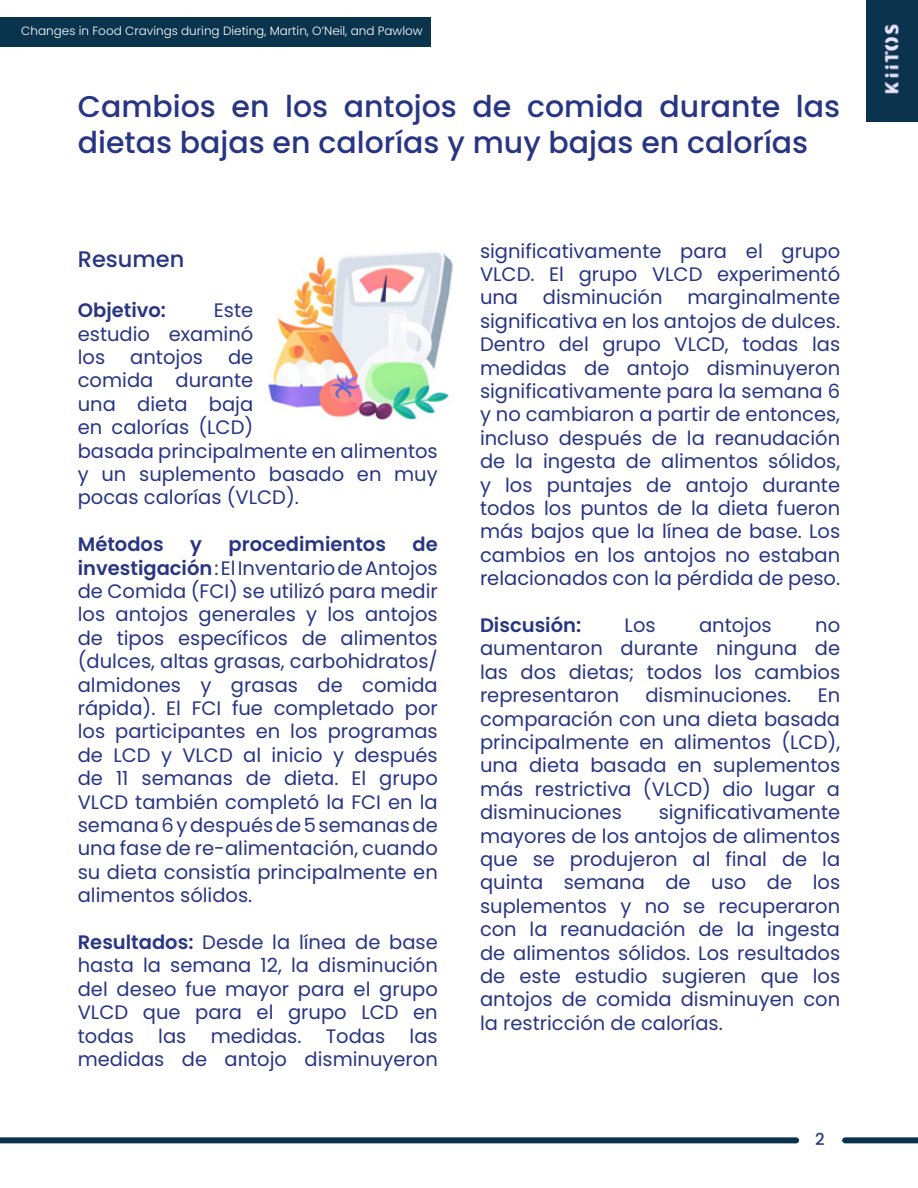
<style>
.page{position:relative;width:918px;height:1188px;background:#fff}
.page>*{position:absolute;margin:0;border:0;box-sizing:border-box;transform-origin:0 0}
.t1{font:500 30px/36px "Poppins";color:#283583}
.t2{font:500 22.5px "Poppins";color:#283583}
.t3{font:19.5px/23.4px "Poppins";color:#283583;text-align:justify}
.t4{font:600 19.5px "Poppins";color:#283583}
.t5{font:500 16.5px "Poppins";color:#283583}
.t6{font:300 12px "Poppins";color:#fff}
.s1{font-weight:600}
</style>
<div class="page">
<div style="left:0;top:17px;width:431px;height:30px;background:#0a334d"></div>
<div style="left:867px;top:0;width:51px;height:121px;background:#0c334d"></div>
<img style="left:884px;top:24px;width:15px;height:70px">
<div style="left:0;top:1137px;width:796px;height:6px;background:#09324d"></div>
<div style="left:845px;top:1137px;width:73px;height:6px;background:#09324d"></div>
<img style="left:268px;top:252px;width:185px;height:167px">
<p class="t6" style="left:21px;top:24px;width:403px">Changes in Food Cravings during Dieting, Martin, O’Neil, and Pawlow</p>
<h1 class="t1" style="left:78px;top:88px;width:764px">Cambios en los antojos de comida durante las dietas bajas en calorías y muy bajas en calorías</h1>
<p class="t2" style="left:78px;top:246px;width:108px">Resumen</p>
<p class="t4" style="left:78px;top:299px;width:90px">Objetivo:</p>
<p class="t3" style="left:78px;top:299px;width:177px;text-indent:136px">Este estudio examinó los</p>
<p class="t3" style="left:130px;top:346px;width:74px">antojos</p>
<p class="t3" style="left:78px;top:346px;width:362px;text-align:left;text-indent:150px">de<br>comida durante<br>una dieta baja<br>en calorías (LCD)<br>basada principalmente en alimentos y un suplemento basado en muy pocas calorías (VLCD).</p>
<p class="t4" style="left:78px;top:533px;width:87px">Métodos</p>
<p class="t4" style="left:190px;top:533px;width:13px">y</p>
<p class="t4" style="left:229px;top:533px;width:159px">procedimientos</p>
<p class="t3" style="left:78px;top:533px;width:362px;text-indent:335px"><span class="s1">de investigación</span> : El Inventario de Antojos de Comida (FCI) se utilizó para medir los antojos generales y los antojos de tipos específicos de alimentos (dulces, altas grasas, carbohidratos/ almidones y grasas de comida rápida). El FCI fue completado por los participantes en los programas de LCD y VLCD al inicio y después de 11 semanas de dieta. El grupo VLCD también completó la FCI en la semana 6 y después de 5 semanas de una fase de re-alimentación, cuando su dieta consistía principalmente en alimentos sólidos.</p>
<p class="t3" style="left:78px;top:931px;width:362px"><span class="s1">Resultados:</span> Desde la línea de base hasta la semana 12, la disminución del deseo fue mayor para el grupo VLCD que para el grupo LCD en todas las medidas. Todas las medidas de antojo disminuyeron</p>
<p class="t3" style="left:480px;top:239px;width:362px">significativamente para el grupo VLCD. El grupo VLCD experimentó una</p>
<p class="t3" style="left:543px;top:286px;width:121px">disminución</p>
<p class="t3" style="left:480px;top:286px;width:362px;text-indent:207px">marginalmente significativa en los antojos de dulces.<br>Dentro del grupo VLCD, todas las medidas de antojo disminuyeron significativamente para la semana 6 y no cambiaron a partir de entonces, incluso después de la reanudación de la ingesta de alimentos sólidos, y los puntajes de antojo durante todos los puntos de la dieta fueron más bajos que la línea de base. Los cambios en los antojos no estaban relacionados con la pérdida de peso.</p>
<p class="t4" style="left:480px;top:614px;width:103px">Discusión:</p>
<p class="t3" style="left:625px;top:614px;width:33px">Los</p>
<p class="t3" style="left:699px;top:614px;width:74px">antojos</p>
<p class="t3" style="left:480px;top:614px;width:362px;text-indent:335px">no aumentaron durante ninguna de las dos dietas; todos los cambios representaron</p>
<p class="t3" style="left:645px;top:684px;width:147px">disminuciones.</p>
<p class="t3" style="left:480px;top:684px;width:362px;text-indent:338px">En comparación con una dieta basada principalmente en alimentos (LCD), una dieta basada en suplementos más restrictiva (VLCD) dio lugar a disminuciones</p>
<p class="t3" style="left:480px;top:801px;width:362px;text-indent:179px">significativamente mayores de los antojos de alimentos que se produjeron al final de la quinta semana de uso de los suplementos y no se recuperaron con la reanudación de la ingesta de alimentos sólidos. Los resultados de este estudio sugieren que los antojos de comida disminuyen con la restricción de calorías.</p>
<p class="t5" style="left:815px;top:1129px;width:11px">2</p>
</div>
